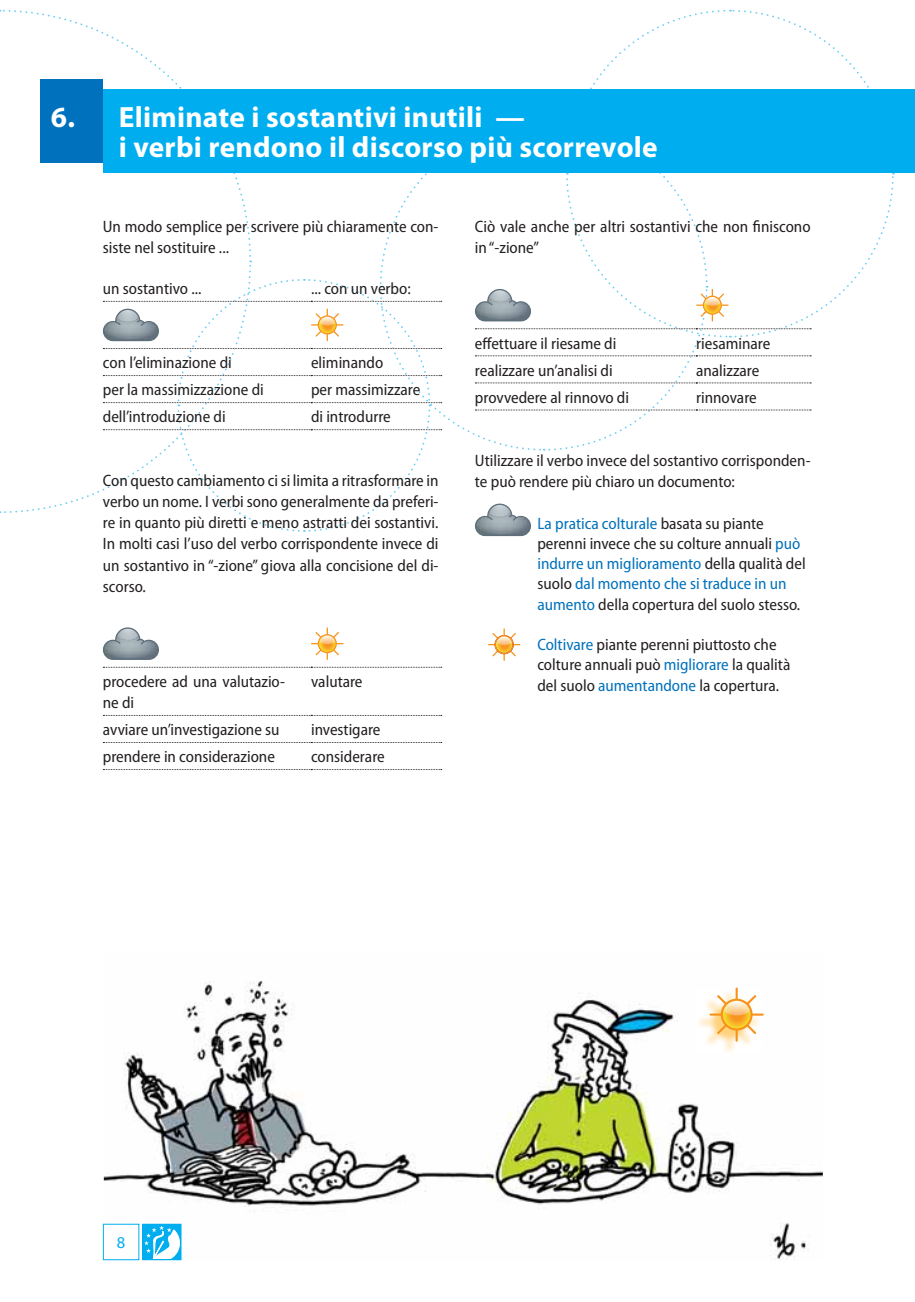
<style>
.page{position:relative;width:915px;height:1302px;background:#fff}
.page>*{position:absolute;margin:0;border:0;box-sizing:border-box;transform-origin:0 0}
.t1{font:700 29.4px/29.4px "Myriad Pro";letter-spacing:.01em;color:#fff}
.t2{font:semi-condensed 16.45px/21.2px "Myriad Pro";color:#231f20}
.t3{font:16.45px "Myriad Pro";color:#00aeef}
.s1{color:#0071bc}
</style>
<div class="page">
<div style="left:103px;top:90px;width:811px;height:83px;background:#00aeef"></div>
<div style="left:40px;top:79px;width:63px;height:83px;background:#0071bc"></div>
<svg style="left:103px;top:666px;width:338px;height:1px"></svg>
<svg style="left:103px;top:715px;width:338px;height:1px"></svg>
<svg style="left:103px;top:742px;width:338px;height:1px"></svg>
<svg style="left:103px;top:769px;width:338px;height:1px"></svg>
<svg style="left:102px;top:627px;width:57px;height:33px"></svg>
<hr style="left:326px;top:627px;width:2px;height:32px;background:#f7931d">
<hr style="left:311px;top:643px;width:32px;height:1px;background:#f7931d">
<svg style="left:315px;top:632px;width:24px;height:23px"></svg>
<img style="left:319px;top:634px;width:16px;height:10px">
<div style="left:317px;top:634px;width:20px;height:19px;border:1px solid #f7931d;border-radius:50%"></div>
<svg style="left:102px;top:9px;width:792px;height:527px"></svg>
<hr style="left:503px;top:628px;width:1px;height:32px;background:#f7931d">
<hr style="left:488px;top:644px;width:32px;height:1px;background:#f7931d">
<svg style="left:492px;top:633px;width:23px;height:23px"></svg>
<div style="left:494px;top:635px;width:19px;height:19px;border:1px solid #f7931d;border-radius:50%"></div>
<img style="left:104px;top:981px;width:718px;height:278px">
<svg style="left:144px;top:1225px;width:35px;height:32px"></svg>
<div style="left:142px;top:1223px;width:39px;height:36px;border:1px solid #00aeef"></div>
<img style="left:696px;top:989px;width:64px;height:64px">
<hr style="left:735px;top:987px;width:2px;height:54px;background:#f7931d">
<hr style="left:709px;top:1013px;width:54px;height:2px;background:#f7931d">
<svg style="left:717px;top:994px;width:39px;height:40px"></svg>
<img style="left:722px;top:999px;width:28px;height:16px">
<div style="left:720px;top:998px;width:32px;height:32px;border:2px solid #f7931d;border-radius:50%"></div>
<h1 class="t1" style="left:119px;top:104px;width:540px;text-indent:-68px">6. Eliminate i sostantivi inutili —<br>i verbi rendono il discorso più scorrevole</h1>
<p class="t2" style="left:103px;top:217px;width:337px">Un modo semplice per scrivere più chiaramente con&shy;siste nel sostituire ...</p>
<p class="t2" style="left:103px;top:279px;width:100px">un sostantivo ...</p>
<p class="t2" style="left:311px;top:279px;width:101px">... con un verbo:</p>
<p class="t2" style="left:103px;top:353px;width:130px">con l’eliminazione di</p>
<p class="t2" style="left:311px;top:353px;width:74px">eliminando</p>
<p class="t2" style="left:103px;top:380px;width:162px">per la massimizzazione di</p>
<p class="t2" style="left:311px;top:380px;width:111px">per massimizzare</p>
<p class="t2" style="left:103px;top:407px;width:124px">dell’introduzione di</p>
<p class="t2" style="left:311px;top:407px;width:81px">di introdurre</p>
<p class="t2" style="left:103px;top:471px;width:337px;text-align:justify">Con questo cambiamento ci si limita a ritrasformare in verbo un nome. I verbi sono generalmente da preferi&shy;re in quanto più diretti e meno astratti dei sostantivi.<br>In molti casi l’uso del verbo corrispondente invece di un sostantivo in “-zione” giova alla concisione del di&shy;scorso.</p>
<p class="t2" style="left:103px;top:671px;width:183px">procedere ad una valutazio&shy;ne di</p>
<p class="t2" style="left:311px;top:671px;width:53px">valutare</p>
<p class="t2" style="left:103px;top:720px;width:178px">avviare un’investigazione su</p>
<p class="t2" style="left:311px;top:720px;width:71px">investigare</p>
<p class="t2" style="left:103px;top:747px;width:173px">prendere in considerazione</p>
<p class="t2" style="left:311px;top:747px;width:75px">considerare</p>
<p class="t2" style="left:475px;top:217px;width:337px">Ciò vale anche per altri sostantivi che non finiscono in “-zione”</p>
<p class="t2" style="left:475px;top:333px;width:143px">effettuare il riesame di</p>
<p class="t2" style="left:696px;top:333px;width:76px">riesaminare</p>
<p class="t2" style="left:475px;top:360px;width:139px">realizzare un’analisi di</p>
<p class="t2" style="left:696px;top:360px;width:65px">analizzare</p>
<p class="t2" style="left:475px;top:387px;width:155px">provvedere al rinnovo di</p>
<p class="t2" style="left:696px;top:387px;width:62px">rinnovare</p>
<p class="t2" style="left:475px;top:451px;width:337px">Utilizzare il verbo invece del sostantivo corrisponden&shy;te può rendere più chiaro un documento:</p>
<p class="t2" style="left:537px;top:514px;width:270px;line-height:20.1px"><span class="s1">La pratica colturale</span> basata su piante perenni invece che su colture annuali <span class="s1">può indurre un miglioramento</span> della qualità del suolo <span class="s1">dal momento che si traduce in un aumento</span> della copertura del suolo stesso.</p>
<p class="t2" style="left:537px;top:635px;width:254px;line-height:20.7px"><span class="s1">Coltivare</span> piante perenni piuttosto che colture annuali può <span class="s1">migliorare</span> la qualità del suolo <span class="s1">aumentandone</span> la copertura.</p>
<p class="t3" style="left:117px;top:1234px;width:10px">8</p>
</div>
